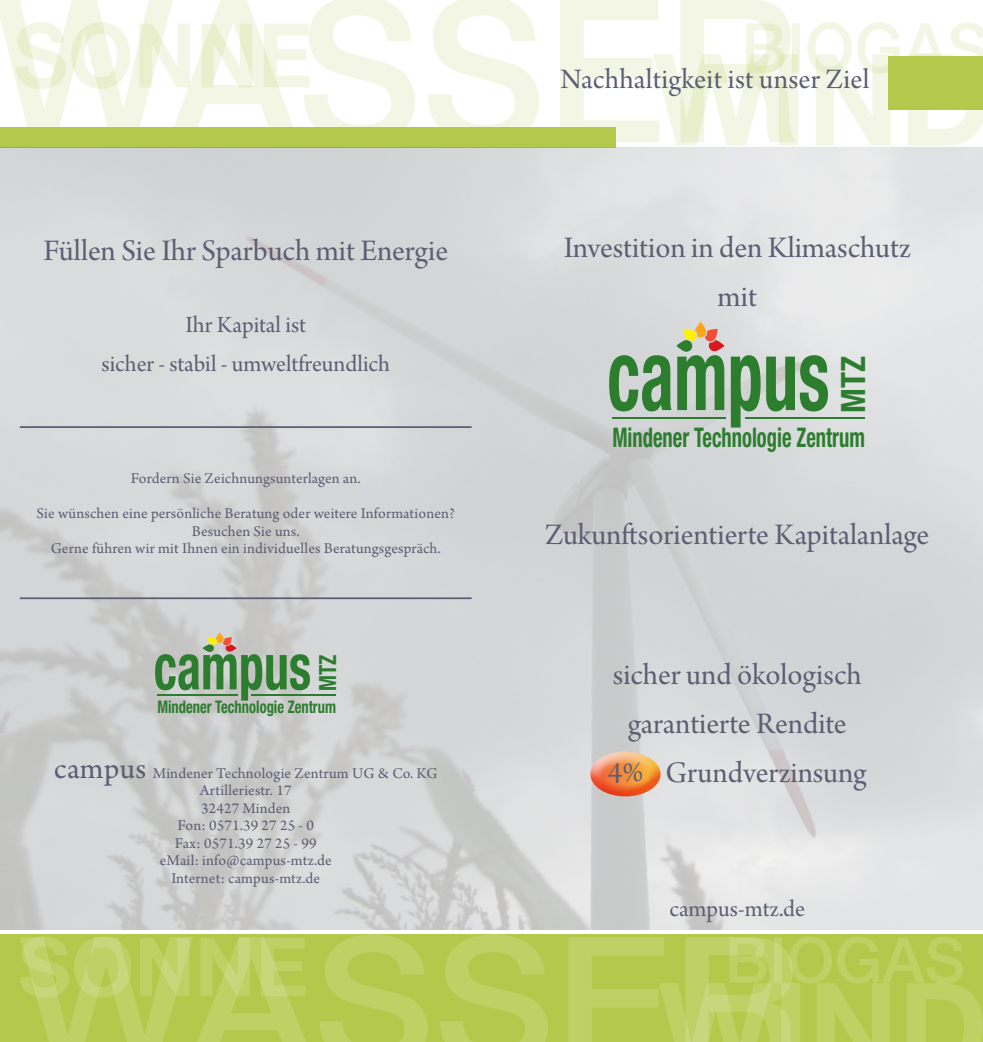
<style>
.page{position:relative;width:983px;height:1042px;background:#fff}
.page>*{position:absolute;margin:0;border:0;box-sizing:border-box;transform-origin:0 0}
.t1{font:700 condensed 99.4px "Helvetica Neue LT Std";color:#2d7d2f;scale:.71 1}
.t2{font:700 condensed 63.7px "Helvetica Neue LT Std";color:#2d7d2f;scale:.78 1}
.t3{font:700 condensed 33.43px "Helvetica Neue LT Std";color:#2d7d2f}
.t4{font:31.5px/49px "Arno Pro Subhead";color:#5d5d73;text-align:center}
.t5{font:29.75px "Arno Pro Subhead";letter-spacing:.01em;color:#5d5d73}
.t6{font:700 condensed 27.12px "Helvetica Neue LT Std";color:#2d7d2f;scale:.76 1}
.t7{font:24.5px/38.5px "Arno Pro Subhead";color:#5d5d73;text-align:center}
.t8{font:700 condensed 23.62px "Helvetica Neue LT Std";color:#2d7d2f;scale:.91 1}
.t9{font:700 condensed 17.32px "Helvetica Neue LT Std";color:#2d7d2f;scale:.84 1}
.t10{font:15.75px/17.5px "Arno Pro";letter-spacing:.01em;color:#5d5d73;text-align:center}
.s1{font-size:31.5px}
</style>
<div class="page">
<svg style="left:0;top:0;width:788px;height:146px"></svg>
<svg style="left:15px;top:22px;width:294px;height:67px"></svg>
<svg style="left:653px;top:22px;width:329px;height:124px"></svg>
<div style="left:0;top:934px;width:982px;height:108px;background:#b4c94b"></div>
<svg style="left:36px;top:934px;width:622px;height:108px"></svg>
<svg style="left:20px;top:936px;width:285px;height:61px"></svg>
<svg style="left:658px;top:936px;width:324px;height:106px"></svg>
<div style="left:0;top:127px;width:615px;height:20px;background:#b4c94b"></div>
<div style="left:888px;top:56px;width:94px;height:54px;background:#b4c94b"></div>
<img style="left:0;top:147px;width:982px;height:782px">
<hr style="left:745px;top:417px;width:119px;height:2px;background:#2d7d2f">
<hr style="left:612px;top:417px;width:114px;height:2px;background:#2d7d2f">
<svg style="left:676px;top:322px;width:48px;height:30px"></svg>
<div style="left:588px;top:749px;width:73px;height:32px;background:#fff;opacity:.75"></div>
<div style="left:588px;top:760px;width:73px;height:38px;background:#f04e37;opacity:.75"></div>
<hr style="left:251px;top:694px;width:85px;height:1px;background:#2d7d2f">
<hr style="left:157px;top:694px;width:81px;height:1px;background:#2d7d2f">
<svg style="left:203px;top:633px;width:34px;height:19px"></svg>
<hr style="left:20px;top:426px;width:451px;height:2px;background:#5d5d73">
<hr style="left:20px;top:597px;width:451px;height:2px;background:#5d5d73">
<h3 class="t4" style="left:43px;top:228px;width:406px">Füllen Sie Ihr Sparbuch mit Energie</h3>
<h3 class="t7" style="left:101px;top:307px;width:290px">Ihr Kapital ist<br>sicher - stabil - umweltfreundlich</h3>
<p class="t10" style="left:131px;top:470px;width:231px">Fordern Sie Zeichnungsunterlagen an.</p>
<p class="t10" style="left:37px;top:505px;width:419px">Sie wünschen eine persönliche Beratung oder weitere Informationen?<br>Besuchen Sie uns.<br>Gerne führen wir mit Ihnen ein individuelles Beratungsgespräch.</p>
<h2 class="t2" style="left:154px;top:628px;width:203px">campus</h2>
<p class="t9" style="left:157px;top:696px;width:214px">Mindener Technologie Zentrum</p>
<h3 class="t8" style="left:313px;top:691px;width:42px;rotate:-90deg">MTZ</h3>
<p class="t10" style="left:54px;top:765px;width:385px"><span class="s1">campus</span> Mindener Technologie Zentrum UG &amp; Co. KG<br>Artilleriestr. 17<br>32427 Minden<br>Fon: 0571.39 27 25 - 0<br>Fax: 0571.39 27 25 - 99<br>eMail: info@campus-mtz.de<br>Internet: campus-mtz.de</p>
<h3 class="t5" style="left:560px;top:62px;width:310px">Nachhaltigkeit ist unser Ziel</h3>
<h3 class="t4" style="left:563px;top:225px;width:348px">Investition in den Klimaschutz mit</h3>
<h1 class="t1" style="left:607px;top:314px;width:314px">campus</h1>
<h3 class="t6" style="left:612px;top:420px;width:334px">Mindener Technologie Zentrum</h3>
<h3 class="t3" style="left:832px;top:413px;width:58px;rotate:-90deg">MTZ</h3>
<h3 class="t4" style="left:545px;top:512px;width:386px">Zukunftsorientierte Kapitalanlage</h3>
<h3 class="t4" style="left:607px;top:651px;width:260px">sicher und ökologisch garantierte Rendite<br>4% Grundverzinsung</h3>
<h3 class="t7" style="left:669px;top:890px;width:137px">campus-mtz.de</h3>
</div>
